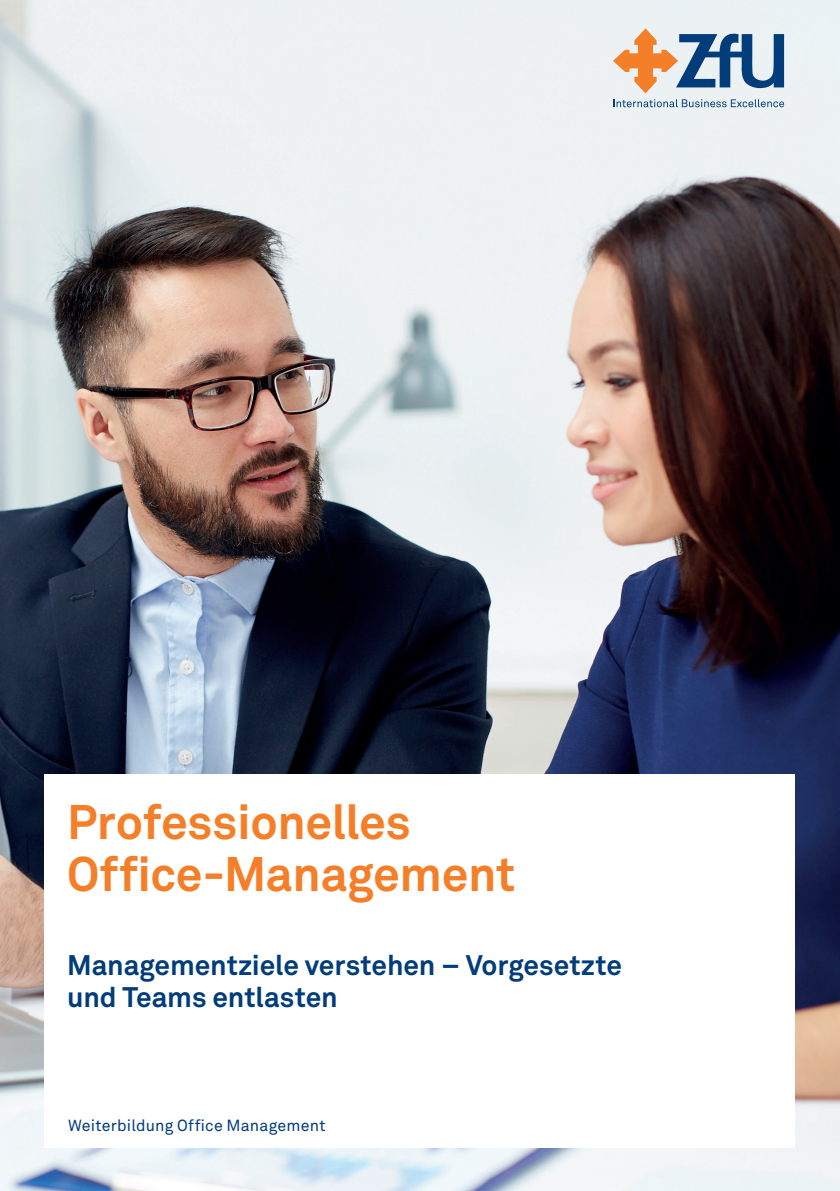
<style>
.page{position:relative;width:840px;height:1191px;background:#fff}
.page>*{position:absolute;margin:0;border:0;box-sizing:border-box;transform-origin:0 0}
.t1{font:700 48px/52px "Akkurat Office";letter-spacing:-.005em;color:#f47f28}
.t2{font:700 28px/32px "Akkurat Office";letter-spacing:-.005em;color:#013c7b}
.t3{font:16px "Akkurat Office";letter-spacing:.015em;color:#013c7b}
</style>
<div class="page">
<img style="left:0;top:0;width:839px;height:1191px">
<svg style="left:612px;top:28px;width:171px;height:65px;background:#adaeb3"></svg>
<svg style="left:613px;top:99px;width:170px;height:8px"></svg>
<div style="left:44px;top:774px;width:750px;height:373px;background:#fff"></div>
<h1 class="t1" style="left:67px;top:796px;width:449px">Professionelles<br>Office-Management</h1>
<p class="t2" style="left:67px;top:949px;width:556px">Managementziele verstehen – Vorgesetzte und Teams entlasten</p>
<p class="t3" style="left:68px;top:1116px;width:259px">Weiterbildung Office Management</p>
</div>
